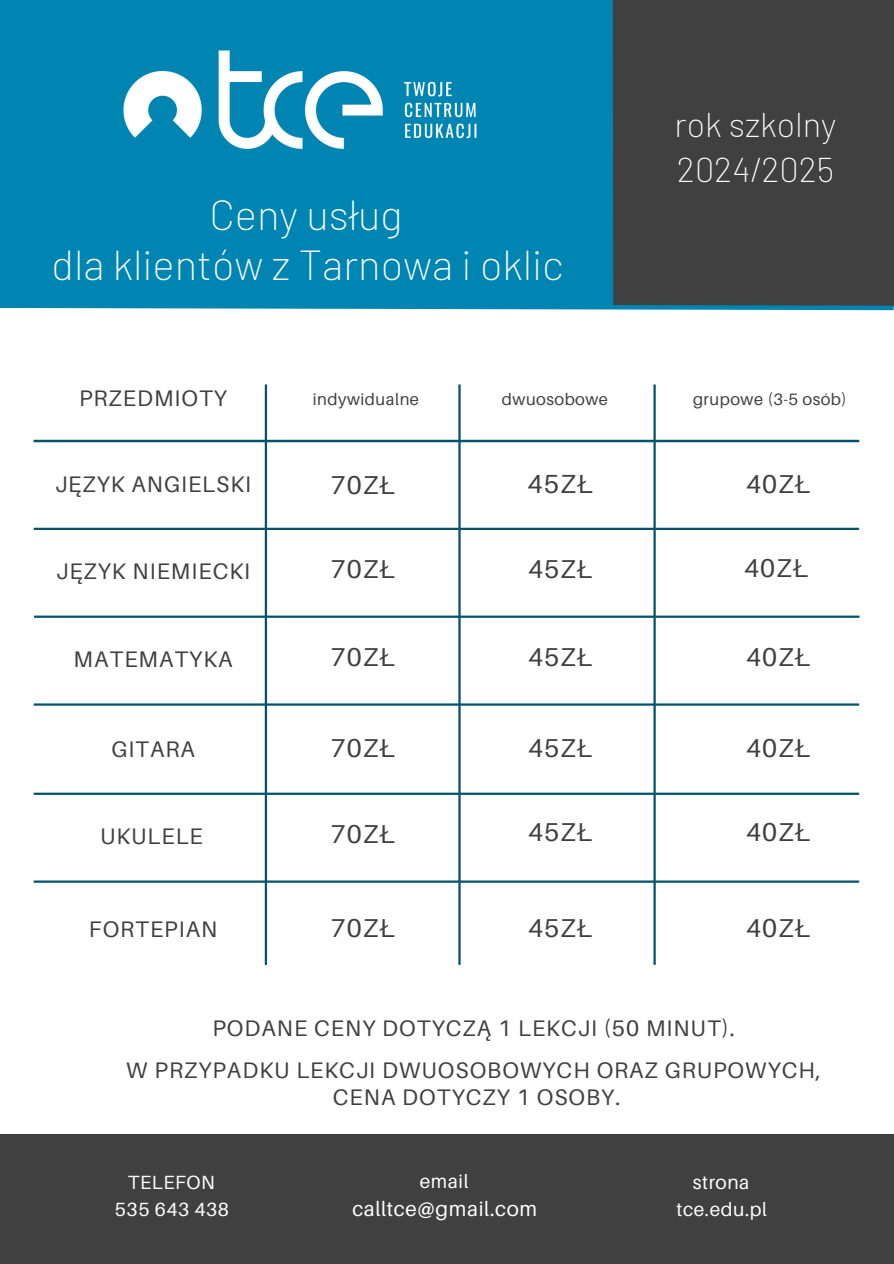
<style>
.page{position:relative;width:894px;height:1264px;background:#fff}
.page>*{position:absolute;margin:0;border:0;box-sizing:border-box;transform-origin:0 0}
.t1{font:200 41.85px "Barlow";color:#fdfdfd}
.t2{font:200 34.35px/45px "Barlow";color:#fdfdfd}
.t3{font:26.25px "Aileron";color:#404040}
.t4{font:25.8px "Aileron";letter-spacing:.045em;color:#404040}
.t5{font:22.5px/27px "Aileron";letter-spacing:.045em;color:#404040;text-align:center}
.t6{font:20.55px "Aileron";letter-spacing:.03em;color:#fdfdfd}
.t7{font:19.2px "Aileron";letter-spacing:.03em;color:#fdfdfd}
.t8{font:16.5px "Aileron";letter-spacing:.03em;color:#404040}
</style>
<div class="page">
<div style="left:0;top:1134px;width:893px;height:129px;background:#404040"></div>
<hr style="left:34px;top:440px;width:824px;height:2px;background:#00526d">
<hr style="left:34px;top:527px;width:824px;height:3px;background:#00526d">
<hr style="left:34px;top:615px;width:825px;height:3px;background:#00526d">
<hr style="left:34px;top:703px;width:824px;height:2px;background:#00526d">
<hr style="left:34px;top:792px;width:824px;height:3px;background:#00526d">
<hr style="left:34px;top:880px;width:824px;height:2px;background:#00526d">
<hr style="left:265px;top:384px;width:2px;height:580px;background:#00526d">
<hr style="left:458px;top:384px;width:2px;height:580px;background:#00526d">
<hr style="left:653px;top:384px;width:2px;height:580px;background:#00526d">
<svg style="left:0;top:0;width:893px;height:311px;background:#1d7491"></svg>
<p class="t1" style="left:209px;top:189px;width:194px">Ceny usług</p>
<p class="t1" style="left:52px;top:238px;width:513px">dla klientów z Tarnowa i oklic</p>
<h1 class="t2" style="left:674px;top:100px;width:163px">rok szkolny<br>2024/2025</h1>
<h3 class="t5" style="left:79px;top:384px;width:149px">PRZEDMIOTY</h3>
<h3 class="t8" style="left:313px;top:389px;width:108px">indywidualne</h3>
<h4 class="t8" style="left:502px;top:389px;width:107px">dwuosobowe</h4>
<h3 class="t8" style="left:692px;top:389px;width:155px">grupowe (3-5 osób)</h3>
<h3 class="t5" style="left:55px;top:470px;width:197px">JĘZYK ANGIELSKI</h3>
<h1 class="t4" style="left:331px;top:469px;width:66px">70ZŁ</h1>
<p class="t3" style="left:527px;top:467px;width:67px">45ZŁ</p>
<h2 class="t4" style="left:745px;top:468px;width:66px">40ZŁ</h2>
<h3 class="t5" style="left:56px;top:557px;width:195px">JĘZYK NIEMIECKI</h3>
<h3 class="t4" style="left:331px;top:553px;width:66px">70ZŁ</h3>
<h3 class="t4" style="left:528px;top:553px;width:66px">45ZŁ</h3>
<h4 class="t4" style="left:744px;top:552px;width:66px">40ZŁ</h4>
<h4 class="t5" style="left:74px;top:644px;width:160px">MATEMATYKA</h4>
<h4 class="t4" style="left:331px;top:641px;width:66px">70ZŁ</h4>
<h4 class="t4" style="left:528px;top:641px;width:66px">45ZŁ</h4>
<p class="t4" style="left:745px;top:641px;width:66px">40ZŁ</p>
<h4 class="t5" style="left:111px;top:735px;width:85px">GITARA</h4>
<h3 class="t4" style="left:331px;top:731px;width:66px">70ZŁ</h3>
<h3 class="t4" style="left:528px;top:731px;width:66px">45ZŁ</h3>
<p class="t4" style="left:745px;top:731px;width:66px">40ZŁ</p>
<h4 class="t5" style="left:100px;top:821px;width:104px">UKULELE</h4>
<h3 class="t4" style="left:331px;top:818px;width:66px">70ZŁ</h3>
<h3 class="t4" style="left:528px;top:815px;width:66px">45ZŁ</h3>
<p class="t4" style="left:745px;top:815px;width:66px">40ZŁ</p>
<p class="t5" style="left:89px;top:915px;width:130px">FORTEPIAN</p>
<h3 class="t4" style="left:331px;top:911px;width:66px">70ZŁ</h3>
<h3 class="t4" style="left:528px;top:911px;width:66px">45ZŁ</h3>
<h3 class="t4" style="left:745px;top:911px;width:66px">40ZŁ</h3>
<h6 class="t5" style="left:212px;top:1014px;width:524px">PODANE CENY DOTYCZĄ 1 LEKCJI (50 MINUT).</h6>
<p class="t5" style="left:126px;top:1056px;width:696px">W PRZYPADKU LEKCJI DWUOSOBOWYCH ORAZ GRUPOWYCH,<br>CENA DOTYCZY 1 OSOBY.</p>
<h4 class="t7" style="left:128px;top:1170px;width:89px">TELEFON</h4>
<h3 class="t7" style="left:115px;top:1197px;width:115px">535 643 438</h3>
<h3 class="t7" style="left:419px;top:1169px;width:50px">email</h3>
<h3 class="t6" style="left:352px;top:1196px;width:186px">calltce@gmail.com</h3>
<h4 class="t7" style="left:692px;top:1170px;width:58px">strona</h4>
<h3 class="t7" style="left:676px;top:1197px;width:92px">tce.edu.pl</h3>
</div>
